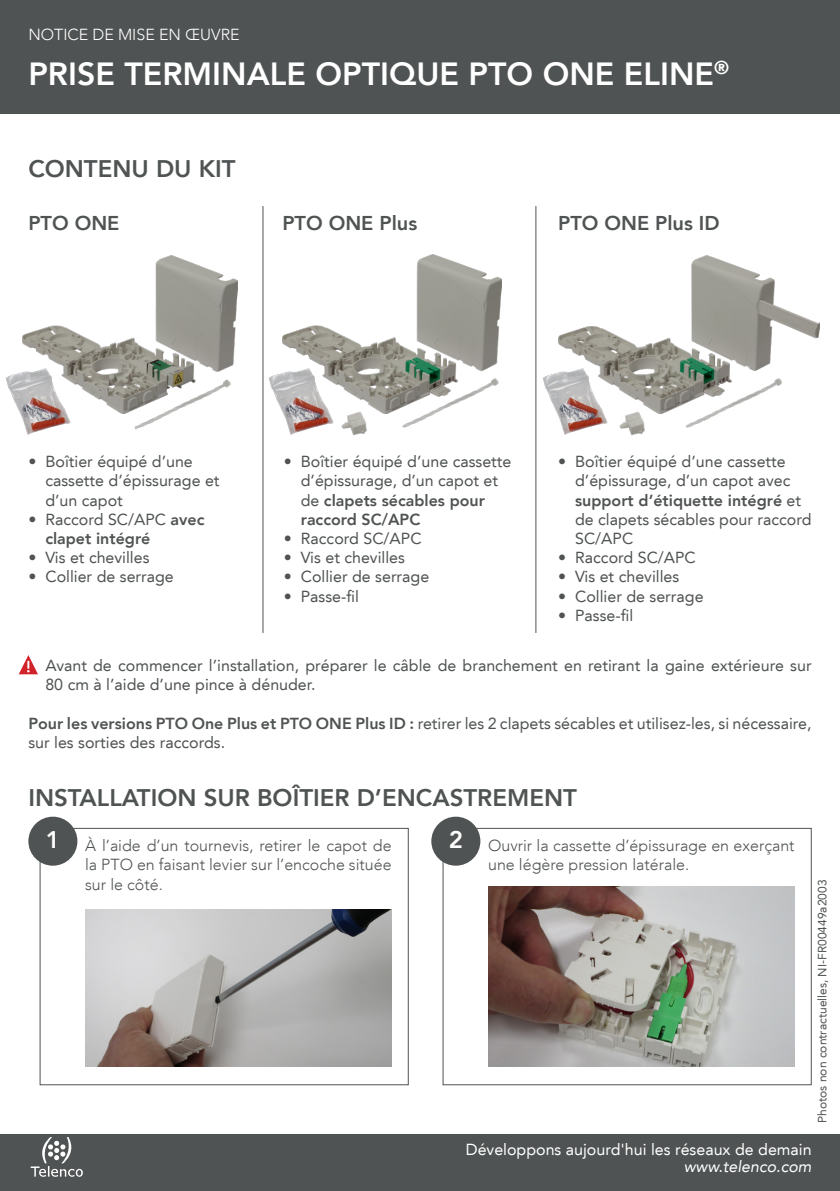
<style>
.page{position:relative;width:840px;height:1191px;background:#fff}
.page>*{position:absolute;margin:0;border:0;box-sizing:border-box;transform-origin:0 0}
.t1{font:800 32px "Avenir LT";color:#fff}
.t2{font:800 24px "Avenir LT";color:#505353}
.t3{font:800 24px "Avenir LT";color:#fff}
.t4{font:800 20px "Avenir LT";color:#505353}
.t5{font:16px/19.2px "Avenir LT";color:#505353}
.t6{font:300 16px/19.2px "Avenir LT";color:#505353;text-align:justify}
.t7{font:16px "Avenir LT";color:#fff}
.t8{font:800 16px/19.2px "Avenir LT";color:#505353}
.t9{font:300 16px "Avenir LT";color:#fff}
.t10{font:italic 16px "Avenir LT";color:#fff}
.t11{font:12px "Avenir LT";color:#505353}
.s1{font-weight:400}
.s2{font-weight:800}
</style>
<div class="page">
<div style="left:0;top:0;width:839px;height:113px;background:#505353"></div>
<div style="left:40px;top:828px;width:368px;height:257px;border:1px solid #505353"></div>
<div style="left:28px;top:816px;width:49px;height:49px;background:#505353;border-radius:50%"></div>
<div style="left:442px;top:828px;width:369px;height:257px;border:1px solid #505353"></div>
<div style="left:431px;top:816px;width:49px;height:49px;background:#505353;border-radius:50%"></div>
<div style="left:0;top:1134px;width:839px;height:57px;background:#505353"></div>
<svg style="left:31px;top:1137px;width:52px;height:39px"></svg>
<img style="left:23px;top:255px;width:214px;height:156px">
<img style="left:282px;top:254px;width:219px;height:159px">
<img style="left:558px;top:255px;width:260px;height:158px">
<img style="left:85px;top:909px;width:306px;height:157px">
<img style="left:488px;top:886px;width:306px;height:180px">
<svg style="left:19px;top:655px;width:19px;height:19px"></svg>
<hr style="left:262px;top:206px;width:1px;height:427px;background:#505353">
<hr style="left:535px;top:206px;width:1px;height:427px;background:#505353">
<img style="left:383px;top:349px;width:118px;height:79px">
<img style="left:116px;top:350px;width:121px;height:80px">
<img style="left:666px;top:349px;width:128px;height:79px">
<img style="left:6px;top:364px;width:71px;height:71px">
<img style="left:262px;top:364px;width:77px;height:76px">
<img style="left:337px;top:406px;width:34px;height:34px">
<img style="left:615px;top:406px;width:33px;height:30px">
<img style="left:536px;top:364px;width:77px;height:76px">
<p class="t9" style="left:28px;top:26px;width:213px">NOTICE DE MISE EN ŒUVRE</p>
<h1 class="t1" style="left:28px;top:55px;width:701px">PRISE TERMINALE OPTIQUE PTO ONE ELINE<sup>®</sup></h1>
<h2 class="t2" style="left:28px;top:154px;width:209px">CONTENU DU KIT</h2>
<p class="t4" style="left:28px;top:211px;width:93px">PTO ONE</p>
<p class="t4" style="left:282px;top:211px;width:136px">PTO ONE Plus</p>
<p class="t4" style="left:557px;top:211px;width:163px">PTO ONE Plus ID</p>
<p class="t5" style="left:45px;top:452px;width:175px;text-indent:-17px">• Boîtier équipé d’une cassette d’épissurage et d’un capot</p>
<p class="t8" style="left:45px;top:509px;width:160px;text-indent:-17px"><span class="s1">• Raccord SC/APC</span> avec clapet intégré</p>
<p class="t5" style="left:28px;top:548px;width:123px">• Vis et chevilles</p>
<p class="t5" style="left:28px;top:567px;width:147px">• Collier de serrage</p>
<p class="t5" style="left:300px;top:452px;width:212px;text-indent:-17px">• Boîtier équipé d’une cassette d’épissurage, d’un capot et de <span class="s2">clapets sécables pour raccord SC/APC</span></p>
<p class="t5" style="left:283px;top:529px;width:139px">• Raccord SC/APC</p>
<p class="t5" style="left:283px;top:548px;width:123px">• Vis et chevilles</p>
<p class="t5" style="left:283px;top:567px;width:147px">• Collier de serrage</p>
<p class="t5" style="left:283px;top:586px;width:77px">• Passe-fil</p>
<p class="t5" style="left:574px;top:452px;width:238px;text-indent:-17px">• Boîtier équipé d’une cassette d’épissurage, d’un capot avec <span class="s2">support d’étiquette intégré</span> et de clapets sécables pour raccord<br>SC/APC</p>
<p class="t5" style="left:557px;top:548px;width:139px">• Raccord SC/APC</p>
<p class="t5" style="left:557px;top:567px;width:123px">• Vis et chevilles</p>
<p class="t5" style="left:557px;top:586px;width:147px">• Collier de serrage</p>
<p class="t5" style="left:557px;top:606px;width:77px">• Passe-fil</p>
<p class="t5" style="left:45px;top:656px;width:767px">Avant de commencer l’installation, préparer le câble de branchement en retirant la gaine extérieure sur<br>80 cm à l’aide d’une pince à dénuder.</p>
<p class="t5" style="left:28px;top:713px;width:784px"><span class="s2">Pour les versions PTO One Plus et PTO ONE Plus ID :</span> retirer les 2 clapets sécables et utilisez-les, si nécessaire, sur les sorties des raccords.</p>
<h2 class="t2" style="left:28px;top:784px;width:549px">INSTALLATION SUR BOÎTIER D’ENCASTREMENT</h2>
<h2 class="t3" style="left:46px;top:825px;width:16px">1</h2>
<p class="t6" style="left:85px;top:836px;width:308px">À l’aide d’un tournevis, retirer le capot de la PTO en faisant levier sur l’encoche située sur le côté.</p>
<h2 class="t3" style="left:448px;top:825px;width:16px">2</h2>
<p class="t6" style="left:488px;top:836px;width:308px">Ouvrir la cassette d’épissurage en exerçant une légère pression latérale.</p>
<p class="t11" style="left:814px;top:1123px;width:245px;rotate:-90deg">Photos non contractuelles, NI-FR00449a2003</p>
<p class="t7" style="left:465px;top:1140px;width:347px">Développons aujourd'hui les réseaux de demain</p>
<p class="t10" style="left:683px;top:1157px;width:129px">www.telenco.com</p>
</div>
